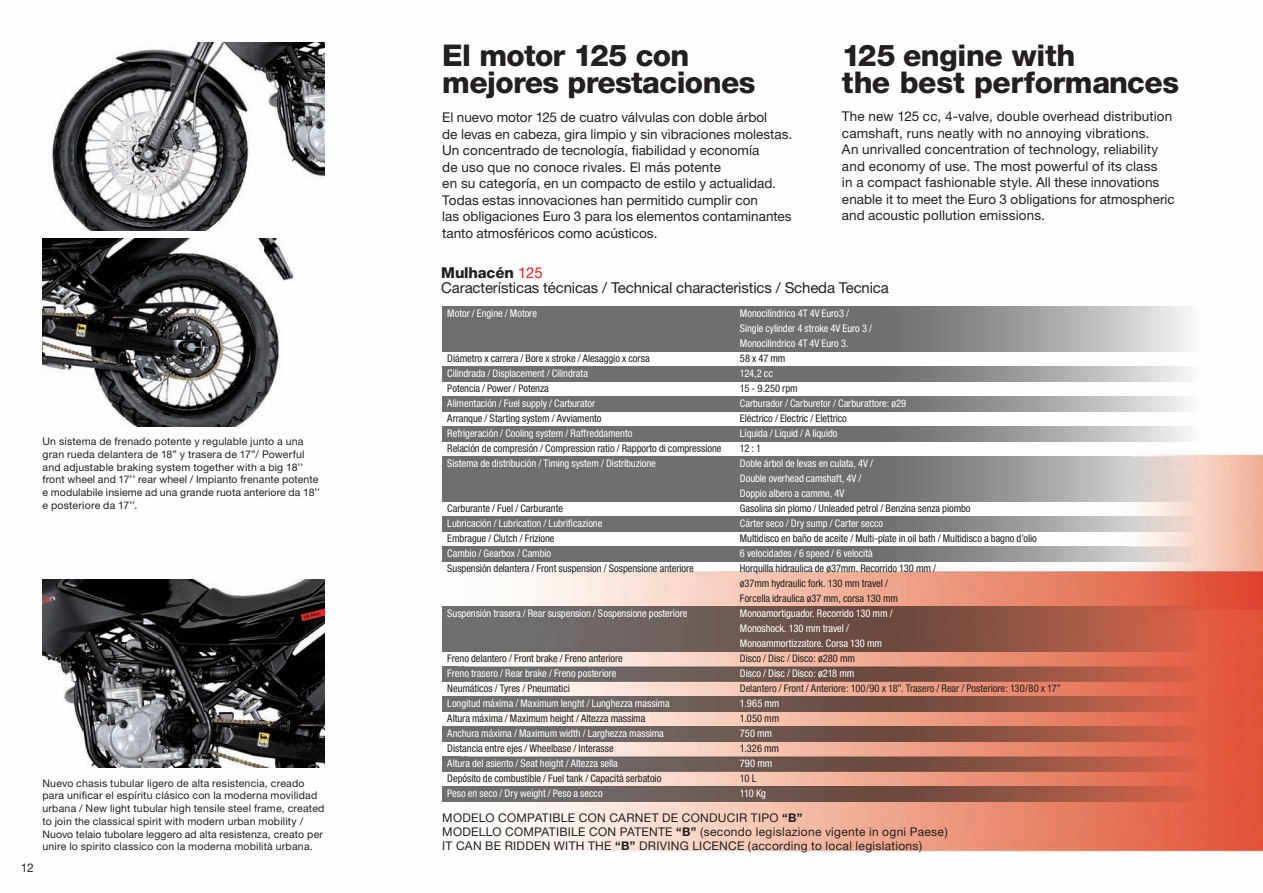
<style>
.page{position:relative;width:1263px;height:893px;background:#fff}
.page>*{position:absolute;margin:0;border:0;box-sizing:border-box;transform-origin:0 0}
.t1{font:800 30px/27px "Helvetica Neue";letter-spacing:-.02em;color:#231f20}
.t2{font:15px/15px "Helvetica Neue";letter-spacing:-.01em;color:#231f20}
.t3{font:13.5px/16.5px "Helvetica Neue";color:#231f20}
.t4{font:12px/14.2px "Helvetica Neue";letter-spacing:.025em;color:#231f20}
.t5{font:condensed 10.5px/15px "Helvetica Neue";letter-spacing:-.005em;color:#fff}
.t6{font:condensed 10.5px/15px "Helvetica Neue";letter-spacing:-.005em;color:#231f20}
.t7{font:10.5px/12.8px "Helvetica Neue";letter-spacing:.02em;color:#231f20}
.s1{font-weight:800}
.s2{color:#ee1d23}
.s3{font-weight:700}
</style>
<div class="page">
<img style="left:42px;top:42px;width:1221px;height:811px">
<img style="left:49px;top:43px;width:276px;height:187px">
<img style="left:43px;top:238px;width:255px;height:188px">
<img style="left:43px;top:580px;width:282px;height:187px">
<img style="left:442px;top:307px;width:757px;height:45px">
<img style="left:442px;top:367px;width:757px;height:15px">
<img style="left:442px;top:397px;width:757px;height:15px">
<img style="left:442px;top:427px;width:757px;height:15px">
<img style="left:442px;top:457px;width:757px;height:45px">
<img style="left:442px;top:517px;width:757px;height:15px">
<img style="left:442px;top:547px;width:757px;height:15px">
<img style="left:442px;top:607px;width:757px;height:44px">
<img style="left:442px;top:666px;width:757px;height:15px">
<img style="left:442px;top:696px;width:757px;height:15px">
<img style="left:442px;top:726px;width:757px;height:15px">
<img style="left:442px;top:756px;width:757px;height:15px">
<img style="left:442px;top:786px;width:757px;height:15px">
<p class="t7" style="left:43px;top:435px;width:279px">Un sistema de frenado potente y regulable junto a una gran rueda delantera de 18” y trasera de 17”/ Powerful and adjustable braking system together with a big 18’’ front wheel and 17’’ rear wheel / Impianto frenante potente e modulabile insieme ad una grande ruota anteriore da 18’’ e posteriore da 17’’.</p>
<p class="t4" style="left:21px;top:860px;width:14px">12</p>
<p class="t7" style="left:43px;top:776px;width:283px">Nuevo chasis tubular ligero de alta resistencia, creado para unificar el espíritu clásico con la moderna movilidad urbana / New light tubular high tensile steel frame, created to join the classical spirit with modern urban mobility / Nuovo telaio tubolare leggero ad alta resistenza, creato per unire lo spirito classico con la moderna mobilità urbana.</p>
<h1 class="t1" style="left:442px;top:41px;width:315px">El motor 125 con mejores prestaciones</h1>
<p class="t3" style="left:442px;top:109px;width:352px">El nuevo motor 125 de cuatro válvulas con doble árbol<br>de levas en cabeza, gira limpio y sin vibraciones molestas.<br>Un concentrado de tecnología, fiabilidad y economía<br>de uso que no conoce rivales. El más potente<br>en su categoría, en un compacto de estilo y actualidad.<br>Todas estas innovaciones han permitido cumplir con<br>las obligaciones Euro 3 para los elementos contaminantes tanto atmosféricos como acústicos.</p>
<h1 class="t1" style="left:842px;top:41px;width:339px">125 engine with<br>the best performances</h1>
<p class="t3" style="left:842px;top:108px;width:334px">The new 125 cc, 4-valve, double overhead distribution camshaft, runs neatly with no annoying vibrations.<br>An unrivalled concentration of technology, reliability and economy of use. The most powerful of its class<br>in a compact fashionable style. All these innovations enable it to meet the Euro 3 obligations for atmospheric and acoustic pollution emissions.</p>
<h2 class="t2" style="left:441px;top:265px;width:449px"><span class="s1">Mulhacén</span> <span class="s2">125<br></span>Características técnicas / Technical characteristics / Scheda Tecnica</h2>
<p class="t5" style="left:447px;top:306px;width:91px">Motor / Engine / Motore</p>
<p class="t6" style="left:447px;top:351px;width:204px">Diámetro x carrera / Bore x stroke / Alesaggio x corsa</p>
<p class="t5" style="left:447px;top:366px;width:142px">Cilindrada / Displacement / Cilindrata</p>
<p class="t6" style="left:447px;top:381px;width:103px">Potencia / Power / Potenza</p>
<p class="t5" style="left:447px;top:396px;width:149px">Alimentación / Fuel supply / Carburator</p>
<p class="t6" style="left:447px;top:411px;width:156px">Arranque / Starting system / Avviamento</p>
<p class="t5" style="left:447px;top:426px;width:187px">Refrigeración / Cooling system / Raffreddamento</p>
<p class="t6" style="left:447px;top:441px;width:276px">Relación de compresión / Compression ratio / Rapporto di compressione</p>
<p class="t5" style="left:447px;top:456px;width:210px">Sistema de distribución / Timing system / Distribuzione</p>
<p class="t6" style="left:447px;top:501px;width:117px">Carburante / Fuel / Carburante</p>
<p class="t5" style="left:447px;top:516px;width:157px">Lubricación / Lubrication / Lubrificazione</p>
<p class="t6" style="left:447px;top:531px;width:109px">Embrague / Clutch / Frizione</p>
<p class="t5" style="left:447px;top:546px;width:105px">Cambio / Gearbox / Cambio</p>
<p class="t6" style="left:447px;top:561px;width:248px">Suspensión delantera / Front suspension / Sospensione anteriore</p>
<p class="t5" style="left:447px;top:606px;width:242px">Suspensión trasera / Rear suspension / Sospensione posteriore</p>
<p class="t6" style="left:447px;top:651px;width:177px">Freno delantero / Front brake / Freno anteriore</p>
<p class="t5" style="left:447px;top:666px;width:171px">Freno trasero / Rear brake / Freno posteriore</p>
<p class="t6" style="left:447px;top:681px;width:124px">Neumáticos / Tyres / Pneumatici</p>
<p class="t5" style="left:447px;top:696px;width:224px">Longitud máxima / Maximum lenght / Lunghezza massima</p>
<p class="t6" style="left:447px;top:711px;width:200px">Altura máxima / Maximum height / Altezza massima</p>
<p class="t5" style="left:447px;top:726px;width:218px">Anchura máxima / Maximum width / Larghezza massima</p>
<p class="t6" style="left:447px;top:741px;width:168px">Distancia entre ejes / Wheelbase / Interasse</p>
<p class="t5" style="left:447px;top:756px;width:172px">Altura del asiento / Seat height / Altezza sella</p>
<p class="t6" style="left:447px;top:771px;width:216px">Depósito de combustible / Fuel tank / Capacità serbatoio</p>
<p class="t5" style="left:447px;top:786px;width:157px">Peso en seco / Dry weight / Peso a secco</p>
<p class="t5" style="left:740px;top:306px;width:134px">Monocilíndrico 4T 4V Euro3 /<br>Single cylinder 4 stroke 4V Euro 3 /<br>Monocilindrico 4T 4V Euro 3.</p>
<p class="t6" style="left:740px;top:351px;width:47px">58 x 47 mm</p>
<p class="t5" style="left:740px;top:366px;width:34px">124,2 cc</p>
<p class="t6" style="left:740px;top:381px;width:59px">15 - 9.250 rpm</p>
<p class="t5" style="left:740px;top:396px;width:168px">Carburador / Carburetor / Carburattore: ø29</p>
<p class="t6" style="left:740px;top:411px;width:109px">Eléctrico / Electric / Elettrico</p>
<p class="t5" style="left:740px;top:426px;width:99px">Líquida / Liquid / A liquido</p>
<p class="t6" style="left:740px;top:441px;width:23px">12 : 1</p>
<p class="t5" style="left:740px;top:456px;width:135px">Doble árbol de levas en culata, 4V /<br>Double overhead camshaft, 4V /<br>Doppio albero a camme, 4V</p>
<p class="t6" style="left:740px;top:501px;width:232px">Gasolina sin plomo / Unleaded petrol / Benzina senza piombo</p>
<p class="t5" style="left:740px;top:516px;width:145px">Cárter seco / Dry sump / Carter secco</p>
<p class="t6" style="left:740px;top:531px;width:298px">Multidisco en baño de aceite / Multi-plate in oil bath / Multidisco a bagno d’olio</p>
<p class="t5" style="left:740px;top:546px;width:134px">6 velocidades / 6 speed / 6 velocità</p>
<p class="t6" style="left:740px;top:561px;width:198px">Horquilla hidraulica de ø37mm. Recorrido 130 mm / ø37mm hydraulic fork. 130 mm travel /<br>Forcella idraulica ø37 mm, corsa 130 mm</p>
<p class="t5" style="left:740px;top:606px;width:154px">Monoamortiguador. Recorrido 130 mm /<br>Monoshock. 130 mm travel /<br>Monoammortizzatore. Corsa 130 mm</p>
<p class="t6" style="left:740px;top:651px;width:117px">Disco / Disc / Disco: ø280 mm</p>
<p class="t5" style="left:740px;top:666px;width:116px">Disco / Disc / Disco: ø218 mm</p>
<p class="t6" style="left:740px;top:681px;width:322px">Delantero / Front / Anteriore: 100/90 x 18”. Trasero / Rear / Posteriore: 130/80 x 17”</p>
<p class="t5" style="left:740px;top:696px;width:41px">1.965 mm</p>
<p class="t6" style="left:740px;top:711px;width:41px">1.050 mm</p>
<p class="t5" style="left:740px;top:726px;width:34px">750 mm</p>
<p class="t6" style="left:740px;top:741px;width:41px">1.326 mm</p>
<p class="t5" style="left:740px;top:756px;width:34px">790 mm</p>
<p class="t6" style="left:740px;top:771px;width:18px">10 L</p>
<p class="t5" style="left:740px;top:786px;width:28px">110 Kg</p>
<p class="t4" style="left:442px;top:810px;width:507px">MODELO COMPATIBLE CON CARNET DE CONDUCIR TIPO <span class="s3">“B”<br></span>MODELLO COMPATIBILE CON PATENTE <span class="s3">“B”</span> (secondo legislazione vigente in ogni Paese)<br>IT CAN BE RIDDEN WITH THE <span class="s3">“B”</span> DRIVING LICENCE (according to local legislations)</p>
</div>
